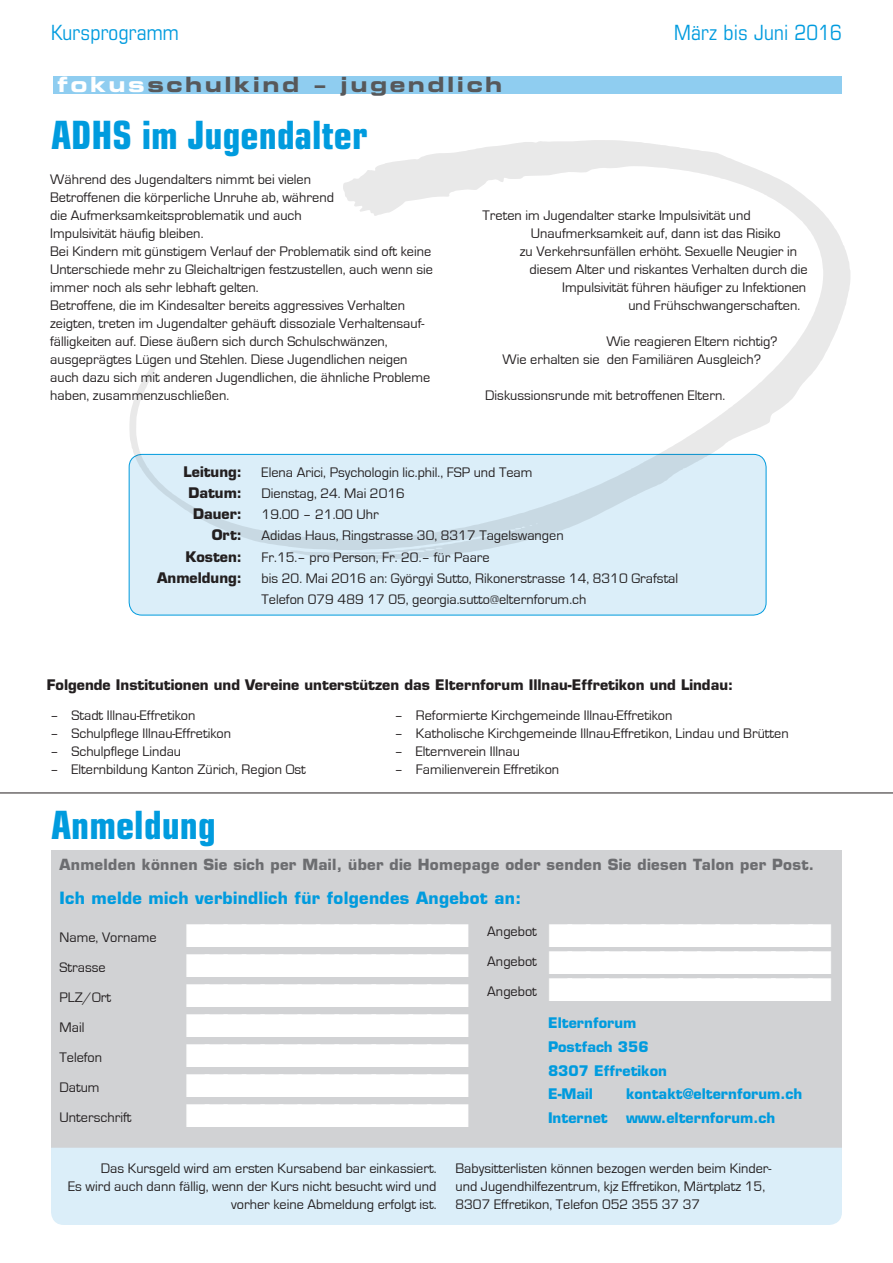
<style>
.page{position:relative;width:893px;height:1263px;background:#fff}
.page>*{position:absolute;margin:0;border:0;box-sizing:border-box;transform-origin:0 0}
.t1{font:700 condensed 39px "Eurostile";color:#009bde}
.t2{font:33px "Zapf Dingbats ITC";color:#fff}
.t3{font:condensed 21px "Eurostile";letter-spacing:.01em;color:#009bde}
.t4{font:21px "Eurostile Bold Extended Two";letter-spacing:.12em;color:#57585a}
.t5{font:700 16.5px "Eurostile";letter-spacing:.02em;color:#009bde}
.t6{font:700 15px "Eurostile";letter-spacing:.02em;color:#6c6d70}
.t7{font:14.25px/18px "Eurostile";color:#231f20}
.t8{font:700 14.25px "Eurostile";color:#231f20}
.t9{font:700 14.25px/23.7px "Eurostile";color:#009bde}
.s1{color:#fff}
</style>
<div class="page">
<div style="left:51px;top:850px;width:791px;height:336px;background:#d1d2d4"></div>
<div style="left:129px;top:454px;width:637px;height:161px;background:#dbeef9;border-radius:13px"></div>
<div style="left:51px;top:1148px;width:791px;height:77px;background:#dbeef9"></div>
<hr style="left:0;top:792px;width:893px;height:1px;background:#231f20">
<div style="left:53px;top:77px;width:789px;height:17px;background:#8fcdf0"></div>
<svg style="left:129px;top:140px;width:721px;height:419px"></svg>
<svg style="left:342px;top:548px;width:101px;height:7px"></svg>
<svg style="left:508px;top:524px;width:30px;height:7px"></svg>
<h3 class="t3" style="left:51px;top:20px;width:129px">Kursprogramm</h3>
<h3 class="t3" style="left:674px;top:20px;width:169px">März bis Juni 2016</h3>
<h3 class="t4" style="left:58px;top:70px;width:446px"><span class="s1">fokus</span>schulkind – jugendlich</h3>
<h1 class="t1" style="left:51px;top:112px;width:318px">ADHS im Jugendalter</h1>
<p class="t7" style="left:50px;top:170px;width:384px">Während des Jugendalters nimmt bei vielen<br>Betroffenen die körperliche Unruhe ab, während<br>die Aufmerksamkeitsproblematik und auch<br>Impulsivität häufig bleiben.<br>Bei Kindern mit günstigem Verlauf der Problematik sind oft keine Unterschiede mehr zu Gleichaltrigen festzustellen, auch wenn sie immer noch als sehr lebhaft gelten.<br>Betroffene, die im Kindesalter bereits aggressives Verhalten zeigten, treten im Jugendalter gehäuft dissoziale Verhaltensauf&shy;fälligkeiten auf. Diese äußern sich durch Schulschwänzen, ausgeprägtes Lügen und Stehlen. Diese Jugendlichen neigen auch dazu sich mit anderen Jugendlichen, die ähnliche Probleme haben, zusammenzuschließen.</p>
<p class="t7" style="left:483px;top:206px;width:270px">Treten im Jugendalter starke Impulsivität und</p>
<p class="t7" style="left:531px;top:224px;width:251px">Unaufmerksamkeit auf, dann ist das Risiko</p>
<p class="t7" style="left:520px;top:242px;width:279px">zu Verkehrsunfällen erhöht. Sexuelle Neugier in</p>
<p class="t7" style="left:530px;top:260px;width:280px">diesem Alter und riskantes Verhalten durch die</p>
<p class="t7" style="left:562px;top:278px;width:246px">Impulsivität führen häufiger zu Infektionen</p>
<p class="t7" style="left:628px;top:296px;width:173px">und Frühschwangerschaften.</p>
<p class="t7" style="left:503px;top:332px;width:277px;text-indent:104px">Wie reagieren Eltern richtig?<br>Wie erhalten sie den Familiären Ausgleich?</p>
<p class="t7" style="left:485px;top:386px;width:241px">Diskussionsrunde mit betroffenen Eltern.</p>
<p class="t8" style="left:184px;top:463px;width:60px">Leitung:</p>
<p class="t7" style="left:262px;top:463px;width:273px">Elena Arici, Psychologin lic.phil., FSP und Team</p>
<p class="t8" style="left:188px;top:484px;width:55px">Datum:</p>
<p class="t7" style="left:262px;top:485px;width:145px">Dienstag, 24. Mai 2016</p>
<p class="t8" style="left:193px;top:505px;width:50px">Dauer:</p>
<p class="t7" style="left:262px;top:506px;width:119px">19.00 – 21.00 Uhr</p>
<p class="t8" style="left:212px;top:526px;width:32px">Ort:</p>
<p class="t7" style="left:262px;top:527px;width:304px">Adidas Haus, Ringstrasse 30, 8317 Tagelswangen</p>
<p class="t8" style="left:186px;top:548px;width:58px">Kosten:</p>
<p class="t7" style="left:262px;top:548px;width:230px">Fr.15.– pro Person, Fr. 20.– für Paare</p>
<p class="t8" style="left:157px;top:569px;width:87px">Anmeldung:</p>
<p class="t7" style="left:262px;top:568px;width:418px;line-height:21.1px">bis 20. Mai 2016 an: Györgyi Sutto, Rikonerstrasse 14, 8310 Grafstal<br>Telefon 079 489 17 05, georgia.sutto@elternforum.ch</p>
<p class="t8" style="left:47px;top:676px;width:688px">Folgende Institutionen und Vereine unterstützen das Elternforum Illnau-Effretikon und Lindau:</p>
<p class="t7" style="left:50px;top:707px;width:147px">– Stadt Illnau-Effretikon</p>
<p class="t7" style="left:50px;top:725px;width:182px">– Schulpflege Illnau-Effretikon</p>
<p class="t7" style="left:50px;top:743px;width:132px">– Schulpflege Lindau</p>
<p class="t7" style="left:50px;top:761px;width:257px">– Elternbildung Kanton Zürich, Region Ost</p>
<p class="t7" style="left:395px;top:707px;width:279px">– Reformierte Kirchgemeinde Illnau-Effretikon</p>
<p class="t7" style="left:395px;top:725px;width:396px">– Katholische Kirchgemeinde Illnau-Effretikon, Lindau und Brütten</p>
<p class="t7" style="left:395px;top:743px;width:127px">– Elternverein Illnau</p>
<p class="t7" style="left:395px;top:761px;width:166px">– Familienverein Effretikon</p>
<h1 class="t1" style="left:51px;top:801px;width:167px">Anmeldung</h1>
<p class="t6" style="left:60px;top:855px;width:756px">Anmelden können Sie sich per Mail, über die Homepage oder senden Sie diesen Talon per Post.</p>
<p class="t5" style="left:60px;top:888px;width:463px">Ich melde mich verbindlich für folgendes Angebot an:</p>
<h2 class="t2" style="left:185px;top:920px;width:286px">■■■■■■■■■■■■■■■</h2>
<h2 class="t2" style="left:185px;top:950px;width:286px">■■■■■■■■■■■■■■■</h2>
<h2 class="t2" style="left:185px;top:980px;width:286px">■■■■■■■■■■■■■■■</h2>
<h2 class="t2" style="left:185px;top:1010px;width:286px">■■■■■■■■■■■■■■■</h2>
<h2 class="t2" style="left:185px;top:1040px;width:286px">■■■■■■■■■■■■■■■</h2>
<h2 class="t2" style="left:185px;top:1070px;width:286px">■■■■■■■■■■■■■■■</h2>
<h2 class="t2" style="left:185px;top:1100px;width:286px">■■■■■■■■■■■■■■■</h2>
<p class="t7" style="left:60px;top:922px;width:99px;line-height:30px">Name, Vorname<br>Strasse<br>PLZ/Ort<br>Mail<br>Telefon<br>Datum<br>Unterschrift</p>
<p class="t7" style="left:487px;top:916px;width:51px;line-height:30px;text-align:justify">Angebot Angebot Angebot</p>
<h2 class="t2" style="left:548px;top:920px;width:286px">■■■■■■■■■■■■■■■</h2>
<h2 class="t2" style="left:548px;top:947px;width:286px">■■■■■■■■■■■■■■■</h2>
<h2 class="t2" style="left:548px;top:974px;width:286px">■■■■■■■■■■■■■■■</h2>
<p class="t9" style="left:548px;top:1011px;width:120px">Elternforum<br>Postfach 356<br>8307 Effretikon<br>E-Mail</p>
<p class="t9" style="left:626px;top:1082px;width:178px">kontakt@elternforum.ch</p>
<p class="t9" style="left:548px;top:1106px;width:61px">Internet</p>
<p class="t9" style="left:626px;top:1106px;width:151px">www.elternforum.ch</p>
<p class="t7" style="left:68px;top:1160px;width:370px;text-align:right">Das Kursgeld wird am ersten Kursabend bar einkassiert.<br>Es wird auch dann fällig, wenn der Kurs nicht besucht wird und vorher keine Abmeldung erfolgt ist.</p>
<p class="t7" style="left:455px;top:1160px;width:317px">Babysitterlisten können bezogen werden beim Kinder&shy;und Jugendhilfezentrum, kjz Effretikon, Märtplatz 15,<br>8307 Effretikon, Telefon 052 355 37 37</p>
</div>
